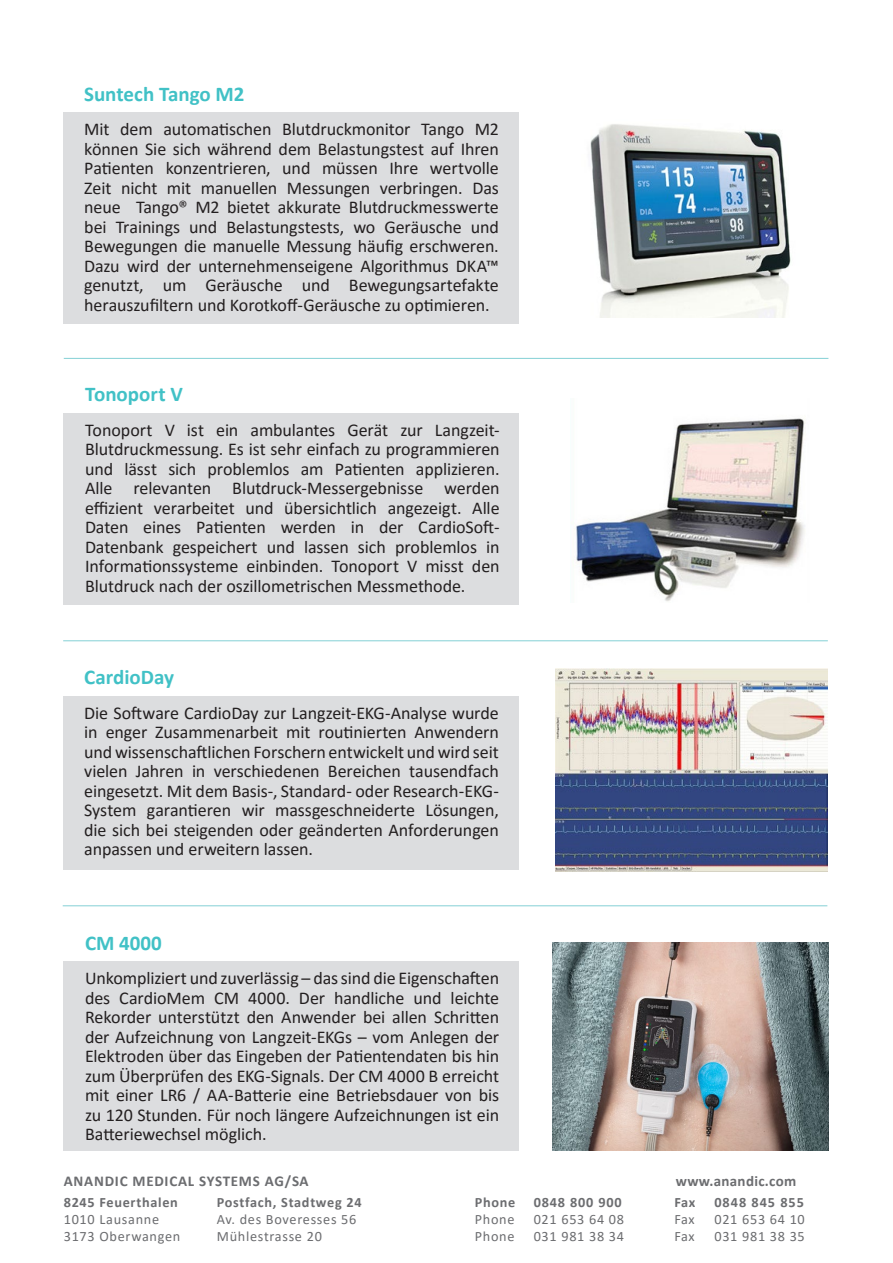
<style>
.page{position:relative;width:893px;height:1263px;background:#fff}
.page>*{position:absolute;margin:0;border:0;box-sizing:border-box;transform-origin:0 0}
.t1{font:700 21px "Calibri";color:#41c1c6}
.t2{font:18px/19.5px "Calibri";letter-spacing:-.005em;color:#231f20;text-align:justify}
.t3{font:700 15px "Calibri";letter-spacing:.045em;color:#6c6d70}
.t4{font:700 15px "Calibri";letter-spacing:.02em;color:#6c6d70}
.t5{font:14.25px "Calibri";letter-spacing:.05em;color:#6c6d70}
.t6{font:700 14.25px "Calibri";letter-spacing:.05em;color:#6c6d70}
.t7{font:700 14.25px "Calibri";letter-spacing:.07em;color:#6c6d70}
</style>
<div class="page">
<div style="left:63px;top:113px;width:455px;height:211px;background:#dcdddf"></div>
<hr style="left:64px;top:358px;width:764px;height:1px;background:#84d0d5">
<div style="left:64px;top:413px;width:455px;height:192px;background:#dcdddf"></div>
<div style="left:63px;top:696px;width:455px;height:174px;background:#dcdddf"></div>
<hr style="left:63px;top:640px;width:765px;height:1px;background:#84d0d5">
<img style="left:590px;top:124px;width:201px;height:193px">
<img style="left:555px;top:668px;width:273px;height:203px">
<div style="left:64px;top:962px;width:455px;height:189px;background:#dcdddf"></div>
<hr style="left:63px;top:905px;width:764px;height:1px;background:#84d0d5">
<img style="left:576px;top:418px;width:229px;height:184px">
<img style="left:553px;top:943px;width:275px;height:207px">
<p class="t1" style="left:84px;top:79px;width:162px">Suntech Tango M2</p>
<p class="t2" style="left:84px;top:119px;width:416px">Mit dem automatischen Blutdruckmonitor Tango M2 können Sie sich während dem Belastungstest auf Ihren Patienten konzentrieren, und müssen Ihre wertvolle Zeit nicht mit manuellen Messungen verbringen. Das neue Tango® M2 bietet akkurate Blutdruckmesswerte bei Trainings und Belastungstests, wo Geräusche und Bewegungen die manuelle Messung häufig erschweren.<br>Dazu wird der unternehmenseigene Algorithmus DKA™ genutzt, um Geräusche und Bewegungsartefakte herauszufiltern und Korotkoff-Geräusche zu optimieren.</p>
<p class="t1" style="left:85px;top:379px;width:99px">Tonoport V</p>
<p class="t2" style="left:85px;top:419px;width:416px">Tonoport V ist ein ambulantes Gerät zur Langzeit-Blutdruckmessung. Es ist sehr einfach zu programmieren und lässt sich problemlos am Patienten applizieren.<br>Alle relevanten Blutdruck-Messergebnisse werden effizient verarbeitet und übersichtlich angezeigt. Alle Daten eines Patienten werden in der CardioSoft-Datenbank gespeichert und lassen sich problemlos in Informationssysteme einbinden. Tonoport V misst den Blutdruck nach der oszillometrischen Messmethode.</p>
<p class="t1" style="left:84px;top:662px;width:91px">CardioDay</p>
<p class="t2" style="left:84px;top:702px;width:416px">Die Software CardioDay zur Langzeit-EKG-Analyse wurde in enger Zusammenarbeit mit routinierten Anwendern und wissenschaftlichen Forschern entwickelt und wird seit vielen Jahren in verschiedenen Bereichen tausendfach eingesetzt. Mit dem Basis-, Standard- oder Research-EKG-System garantieren wir massgeschneiderte Lösungen, die sich bei steigenden oder geänderten Anforderungen anpassen und erweitern lassen.</p>
<p class="t1" style="left:85px;top:928px;width:78px">CM 4000</p>
<p class="t2" style="left:85px;top:968px;width:416px">Unkompliziert und zuverlässig – das sind die Eigenschaften des CardioMem CM 4000. Der handliche und leichte Rekorder unterstützt den Anwender bei allen Schritten der Aufzeichnung von Langzeit-EKGs – vom Anlegen der Elektroden über das Eingeben der Patientendaten bis hin zum Überprüfen des EKG-Signals. Der CM 4000 B erreicht mit einer LR6 / AA-Batterie eine Betriebsdauer von bis zu 120 Stunden. Für noch längere Aufzeichnungen ist ein Batteriewechsel möglich.</p>
<p class="t3" style="left:64px;top:1170px;width:246px">ANANDIC MEDICAL SYSTEMS AG/SA</p>
<p class="t4" style="left:676px;top:1170px;width:122px">www.anandic.com</p>
<p class="t6" style="left:64px;top:1192px;width:116px">8245 Feuerthalen</p>
<p class="t6" style="left:217px;top:1192px;width:146px">Postfach, Stadtweg 24</p>
<p class="t6" style="left:475px;top:1192px;width:42px">Phone</p>
<p class="t6" style="left:534px;top:1192px;width:90px">0848 800 900</p>
<p class="t6" style="left:674px;top:1192px;width:23px">Fax</p>
<p class="t7" style="left:714px;top:1192px;width:91px">0848 845 855</p>
<p class="t5" style="left:64px;top:1209px;width:97px">1010 Lausanne</p>
<p class="t5" style="left:217px;top:1209px;width:141px">Av. des Boveresses 56</p>
<p class="t5" style="left:475px;top:1209px;width:41px">Phone</p>
<p class="t5" style="left:534px;top:1209px;width:92px">021 653 64 08</p>
<p class="t5" style="left:674px;top:1209px;width:22px">Fax</p>
<p class="t5" style="left:714px;top:1209px;width:92px">021 653 64 10</p>
<p class="t5" style="left:64px;top:1226px;width:118px">3173 Oberwangen</p>
<p class="t5" style="left:217px;top:1226px;width:107px">Mühlestrasse 20</p>
<p class="t5" style="left:475px;top:1226px;width:41px">Phone</p>
<p class="t5" style="left:534px;top:1226px;width:92px">031 981 38 34</p>
<p class="t5" style="left:674px;top:1226px;width:22px">Fax</p>
<p class="t5" style="left:714px;top:1226px;width:92px">031 981 38 35</p>
</div>
